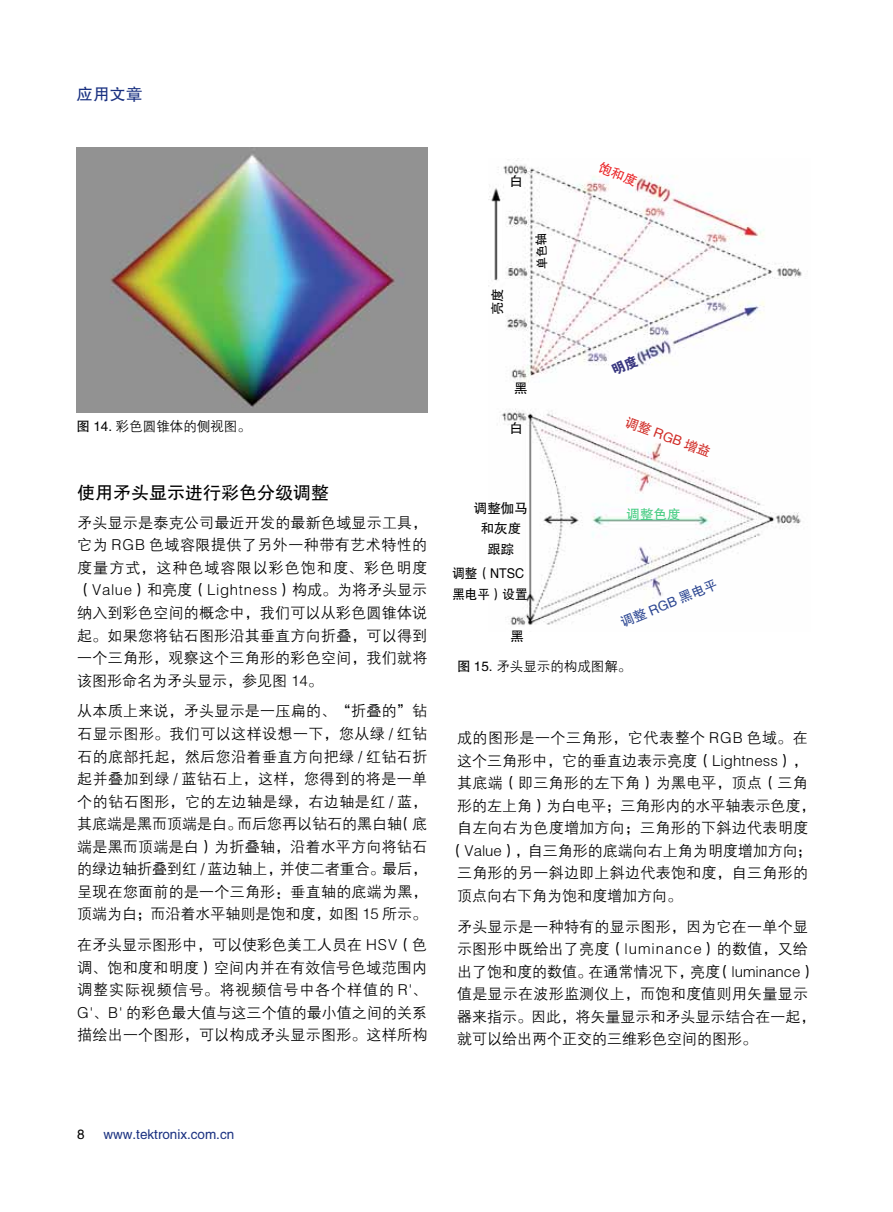
<style>
.page{position:relative;width:893px;height:1212px;background:#fff}
.page>*{position:absolute;margin:0;border:0;box-sizing:border-box;transform-origin:0 0}
.t1{font:18px "FZHTJW GB1 0";color:#000}
.t2{font:16.5px "FZHTJW GB1 0";color:#1a3181}
.t3{font:15px/22.5px "FZZDXJW GB1 0";letter-spacing:.015em;color:#000;text-align:justify}
.t4{font:15px "FZZDXJW GB1 0";letter-spacing:.04em;color:#000}
.t5{font:13.5px "FZZDXJW GB1 0";color:#000}
.t6{font:13.5px "FZHTJW GB1 0";color:#1a3181}
.t7{font:13.5px/20.2px "FZHTJW GB1 0";color:#000;text-align:center}
.t8{font:13.5px/20.2px "FZHTJW GB1 0";color:#000;scale:.93 1}
.t9{font:13.5px "FZHTJW GB1 0";color:#2e4893}
.t10{font:13.5px "FZHTJW GB1 0";color:#d12f2a}
.t11{font:13.5px "FZHTJW GB1 0";color:#44cc82}
.s1{font-family:"FZHTJW GB1 0"}
</style>
<div class="page">
<img style="left:489px;top:158px;width:313px;height:467px">
<img style="left:76px;top:148px;width:352px;height:264px">
<svg style="left:535px;top:233px;width:12px;height:35px"></svg>
<svg style="left:597px;top:160px;width:41px;height:27px"></svg>
<svg style="left:611px;top:354px;width:28px;height:22px"></svg>
<p class="t2" style="left:76px;top:85px;width:67px">应用文章</p>
<p class="t7" style="left:510px;top:172px;width:15px">白</p>
<p class="t7" style="left:488px;top:315px;width:28px;rotate:-90deg">亮度</p>
<p class="t5" style="left:76px;top:419px;width:176px"><span class="s1">图 14.</span> 彩色圆锥体的侧视图。</p>
<p class="t1" style="left:77px;top:483px;width:253px">使用矛头显示进行彩色分级调整</p>
<p class="t3" style="left:77px;top:512px;width:352px">矛头显示是泰克公司最近开发的最新色域显示工具，它为 RGB 色域容限提供了另外一种带有艺术特性的度量方式，这种色域容限以彩色饱和度、彩色明度（Value）和亮度（Lightness）构成。为将矛头显示纳入到彩色空间的概念中，我们可以从彩色圆锥体说起。如果您将钻石图形沿其垂直方向折叠，可以得到一个三角形，观察这个三角形的彩色空间，我们就将该图形命名为矛头显示，参见图 14。</p>
<p class="t3" style="left:77px;top:700px;width:352px">从本质上来说，矛头显示是一压扁的、“折叠的”钻石显示图形。我们可以这样设想一下，您从绿 / 红钻石的底部托起，然后您沿着垂直方向把绿 / 红钻石折起并叠加到绿 / 蓝钻石上，这样，您得到的将是一单个的钻石图形，它的左边轴是绿，右边轴是红 / 蓝，其底端是黑而顶端是白。而后您再以钻石的黑白轴（底端是黑而顶端是白）为折叠轴，沿着水平方向将钻石的绿边轴折叠到红 / 蓝边轴上，并使二者重合。最后，呈现在您面前的是一个三角形：垂直轴的底端为黑，顶端为白；而沿着水平轴则是饱和度，如图 15 所示。</p>
<p class="t3" style="left:77px;top:934px;width:352px">在矛头显示图形中，可以使彩色美工人员在 HSV（色调、饱和度和明度）空间内并在有效信号色域范围内调整实际视频信号。将视频信号中各个样值的 R'、G'、B' 的彩色最大值与这三个值的最小值之间的关系描绘出一个图形，可以构成矛头显示图形。这样所构</p>
<p class="t7" style="left:514px;top:378px;width:15px">黑</p>
<p class="t7" style="left:510px;top:419px;width:15px">白</p>
<p class="t7" style="left:474px;top:499px;width:55px">调整伽马和灰度跟踪</p>
<p class="t8" style="left:452px;top:564px;width:83px">调整（NTSC黑电平）设置</p>
<p class="t7" style="left:510px;top:626px;width:15px">黑</p>
<p class="t10" style="left:629px;top:414px;width:91px;rotate:21deg">调整 RGB 增益</p>
<p class="t11" style="left:627px;top:507px;width:55px">调整色度</p>
<p class="t9" style="left:619px;top:617px;width:105px;rotate:-23deg">调整 RGB 黑电平</p>
<p class="t5" style="left:457px;top:659px;width:176px"><span class="s1">图 15.</span> 矛头显示的构成图解。</p>
<p class="t4" style="left:457px;top:730px;width:352px">成的图形是一个三角形，它代表整个 RGB 色域。在</p>
<p class="t3" style="left:457px;top:750px;width:352px">这个三角形中，它的垂直边表示亮度（Lightness），</p>
<p class="t3" style="left:457px;top:772px;width:352px">其底端（即三角形的左下角）为黑电平，顶点（三角</p>
<p class="t3" style="left:457px;top:795px;width:360px">形的左上角）为白电平；三角形内的水平轴表示色度，</p>
<p class="t3" style="left:457px;top:817px;width:352px">自左向右为色度增加方向；三角形的下斜边代表明度</p>
<p class="t3" style="left:450px;top:840px;width:364px">（Value），自三角形的底端向右上角为明度增加方向；</p>
<p class="t3" style="left:457px;top:862px;width:352px">三角形的另一斜边即上斜边代表饱和度，自三角形的</p>
<p class="t3" style="left:457px;top:885px;width:226px">顶点向右下角为饱和度增加方向。</p>
<p class="t3" style="left:457px;top:916px;width:360px;text-align:left">矛头显示是一种特有的显示图形，因为它在一单个显示图形中既给出了亮度（luminance）的数值，又给出了饱和度的数值。在通常情况下，亮度（luminance）值是显示在波形监测仪上，而饱和度值则用矢量显示器来指示。因此，将矢量显示和矛头显示结合在一起，就可以给出两个正交的三维彩色空间的图形。</p>
<p class="t7" style="left:77px;top:1124px;width:9px">8</p>
<p class="t6" style="left:103px;top:1126px;width:132px">www.tektronix.com.cn</p>
</div>
